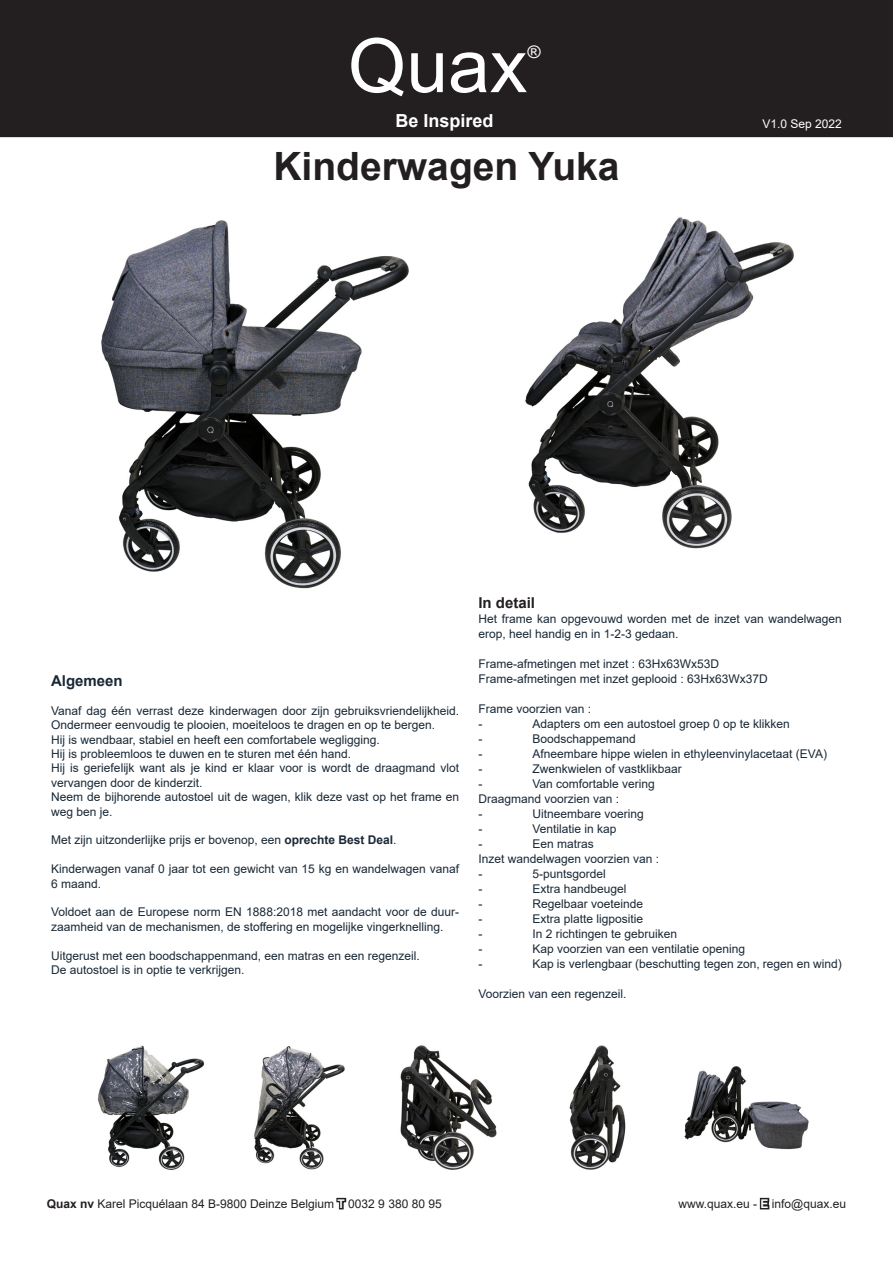
<style>
.page{position:relative;width:893px;height:1263px;background:#fff}
.page>*{position:absolute;margin:0;border:0;box-sizing:border-box;transform-origin:0 0}
.t1{font:75px "Arial";color:#fff}
.t2{font:700 39px "Arial";color:#231f20}
.t3{font:700 18px "Arial";color:#fff}
.t4{font:17.25px "Arial";color:#fff;scale:1.04 1}
.t5{font:700 15px "Arial";color:#192835}
.t6{font:700 15px "Arial";color:#231f20}
.t7{font:12px/14.4px "Arial";color:#192835}
.t8{font:12px "Arial";color:#231f20}
.t9{font:12px "Arial";color:#fff}
.s1{font-weight:700}
</style>
<div class="page">
<img style="left:97px;top:1045px;width:108px;height:125px">
<div style="left:0;top:0;width:893px;height:137px;background:#231f20"></div>
<div style="left:751px;top:115px;width:95px;height:17px;background:#231f20"></div>
<img style="left:525px;top:217px;width:269px;height:332px">
<img style="left:101px;top:220px;width:308px;height:369px">
<img style="left:254px;top:1046px;width:91px;height:124px">
<img style="left:569px;top:1045px;width:57px;height:125px">
<img style="left:400px;top:1045px;width:97px;height:125px">
<img style="left:684px;top:1066px;width:125px;height:84px">
<p class="t1" style="left:348px;top:14px;width:181px">Quax</p>
<p class="t4" style="left:527px;top:40px;width:14px">®</p>
<p class="t3" style="left:395px;top:108px;width:100px">Be Inspired</p>
<p class="t9" style="left:762px;top:115px;width:81px">V1.0 Sep 2022</p>
<p class="t2" style="left:273px;top:139px;width:348px">Kinderwagen Yuka</p>
<p class="t5" style="left:51px;top:670px;width:73px">Algemeen</p>
<p class="t7" style="left:51px;top:703px;width:410px">Vanaf dag één verrast deze kinderwagen door zijn gebruiksvriendelijkheid.<br>Ondermeer eenvoudig te plooien, moeiteloos te dragen en op te bergen.</p>
<p class="t7" style="left:51px;top:732px;width:330px">Hij is wendbaar, stabiel en heeft een comfortabele wegligging.</p>
<p class="t7" style="left:51px;top:746px;width:302px">Hij is probleemloos te duwen en te sturen met één hand.</p>
<p class="t7" style="left:51px;top:761px;width:410px">Hij is geriefelijk want als je kind er klaar voor is wordt de draagmand vlot vervangen door de kinderzit.</p>
<p class="t7" style="left:51px;top:790px;width:410px">Neem de bijhorende autostoel uit de wagen, klik deze vast op het frame en weg ben je.</p>
<p class="t7" style="left:51px;top:833px;width:347px">Met zijn uitzonderlijke prijs er bovenop, een <span class="s1">oprechte Best Deal</span>.</p>
<p class="t7" style="left:51px;top:862px;width:410px">Kinderwagen vanaf 0 jaar tot een gewicht van 15 kg en wandelwagen vanaf<br>6 maand.</p>
<p class="t7" style="left:51px;top:905px;width:410px">Voldoet aan de Europese norm EN 1888:2018 met aandacht voor de duur&shy;zaamheid van de mechanismen, de stoffering en mogelijke vingerknelling.</p>
<p class="t7" style="left:51px;top:948px;width:370px">Uitgerust met een boodschappenmand, een matras en een regenzeil.</p>
<p class="t7" style="left:51px;top:962px;width:195px">De autostoel is in optie te verkrijgen.</p>
<p class="t6" style="left:478px;top:592px;width:58px">In detail</p>
<p class="t7" style="left:478px;top:611px;width:365px;line-height:15px">Het frame kan opgevouwd worden met de inzet van wandelwagen erop, heel handig en in 1-2-3 gedaan.</p>
<p class="t7" style="left:478px;top:656px;width:242px">Frame-afmetingen met inzet : 63Hx63Wx53D</p>
<p class="t7" style="left:478px;top:671px;width:291px">Frame-afmetingen met inzet geplooid : 63Hx63Wx37D</p>
<p class="t7" style="left:478px;top:701px;width:114px">Frame voorzien van :</p>
<p class="t7" style="left:478px;top:716px;width:5px">-</p>
<p class="t7" style="left:532px;top:716px;width:259px">Adapters om een autostoel groep 0 op te klikken</p>
<p class="t7" style="left:478px;top:731px;width:5px">-</p>
<p class="t7" style="left:532px;top:731px;width:105px">Boodschappemand</p>
<p class="t7" style="left:478px;top:746px;width:5px">-</p>
<p class="t7" style="left:532px;top:746px;width:296px">Afneembare hippe wielen in ethyleenvinylacetaat (EVA)</p>
<p class="t7" style="left:478px;top:761px;width:5px">-</p>
<p class="t7" style="left:532px;top:761px;width:151px">Zwenkwielen of vastklikbaar</p>
<p class="t7" style="left:478px;top:776px;width:5px">-</p>
<p class="t7" style="left:532px;top:776px;width:124px">Van comfortable vering</p>
<p class="t7" style="left:478px;top:791px;width:142px">Draagmand voorzien van :</p>
<p class="t7" style="left:478px;top:806px;width:5px">-</p>
<p class="t7" style="left:532px;top:806px;width:113px">Uitneembare voering</p>
<p class="t7" style="left:478px;top:821px;width:5px">-</p>
<p class="t7" style="left:532px;top:821px;width:86px">Ventilatie in kap</p>
<p class="t7" style="left:478px;top:836px;width:5px">-</p>
<p class="t7" style="left:532px;top:836px;width:63px">Een matras</p>
<p class="t7" style="left:478px;top:851px;width:182px">Inzet wandelwagen voorzien van :</p>
<p class="t7" style="left:478px;top:866px;width:5px">-</p>
<p class="t7" style="left:532px;top:866px;width:75px">5-puntsgordel</p>
<p class="t7" style="left:478px;top:881px;width:5px">-</p>
<p class="t7" style="left:532px;top:881px;width:96px">Extra handbeugel</p>
<p class="t7" style="left:478px;top:896px;width:5px">-</p>
<p class="t7" style="left:532px;top:896px;width:112px">Regelbaar voeteinde</p>
<p class="t7" style="left:478px;top:911px;width:5px">-</p>
<p class="t7" style="left:532px;top:911px;width:112px">Extra platte ligpositie</p>
<p class="t7" style="left:478px;top:926px;width:5px">-</p>
<p class="t7" style="left:532px;top:926px;width:146px">In 2 richtingen te gebruiken</p>
<p class="t7" style="left:478px;top:941px;width:5px">-</p>
<p class="t7" style="left:532px;top:941px;width:214px">Kap voorzien van een ventilatie opening</p>
<p class="t7" style="left:478px;top:956px;width:5px">-</p>
<p class="t7" style="left:532px;top:956px;width:311px">Kap is verlengbaar (beschutting tegen zon, regen en wind)</p>
<p class="t7" style="left:478px;top:986px;width:150px">Voorzien van een regenzeil.</p>
<p class="t8" style="left:47px;top:1195px;width:396px"><span class="s1">Quax nv</span> Karel Picquélaan 84 B-9800 Deinze Belgium <span class="s1">T</span> 0032 9 380 80 95</p>
<p class="t8" style="left:679px;top:1195px;width:169px">www.quax.eu - <span class="s1">E</span> info@quax.eu</p>
</div>
